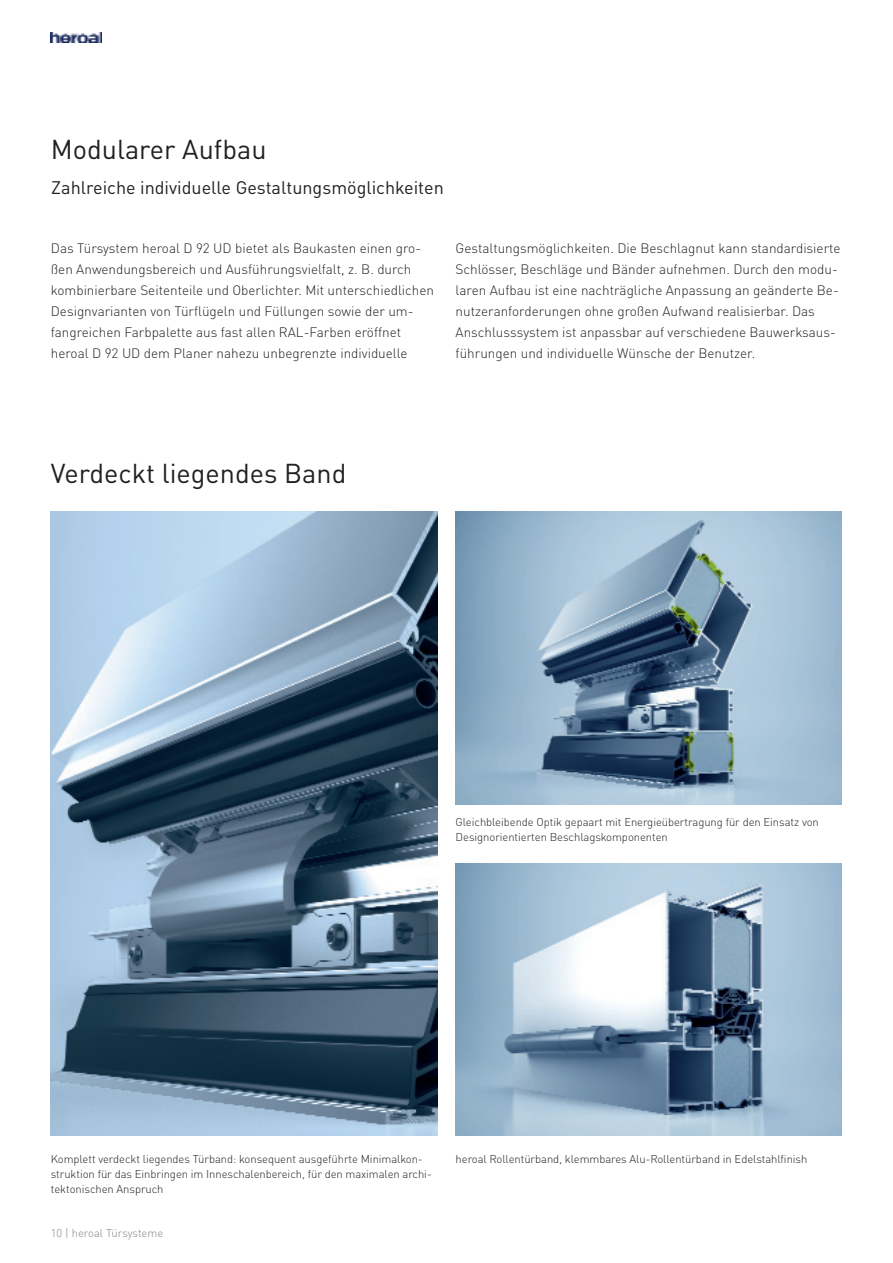
<style>
.page{position:relative;width:893px;height:1263px;background:#fff}
.page>*{position:absolute;margin:0;border:0;box-sizing:border-box;transform-origin:0 0}
.t1{font:27px "DIN Pro";color:#231f20}
.t2{font:18px "DIN Pro";color:#231f20}
.t3{font:300 13.5px/21px "DIN Pro";color:#231f20}
.t4{font:300 11.25px/15px "DIN Pro";letter-spacing:-.005em;color:#231f20}
.t5{font:300 11.25px "DIN Pro";color:#808285}
</style>
<div class="page">
<svg style="left:51px;top:32px;width:51px;height:11px"></svg>
<img style="left:51px;top:32px;width:50px;height:10px">
<img style="left:51px;top:512px;width:386px;height:623px">
<img style="left:455px;top:512px;width:386px;height:292px">
<img style="left:455px;top:864px;width:386px;height:271px">
<h1 class="t1" style="left:51px;top:140px;width:217px">Modularer Aufbau</h1>
<h2 class="t2" style="left:51px;top:181px;width:394px">Zahlreiche individuelle Gestaltungsmöglichkeiten</h2>
<p class="t3" style="left:51px;top:239px;width:385px">Das Türsystem heroal D 92 UD bietet als Baukasten einen gro&shy;ßen Anwendungsbereich und Ausführungsvielfalt, z. B. durch kombinierbare Seitenteile und Oberlichter. Mit unterschiedlichen Designvarianten von Türflügeln und Füllungen sowie der um&shy;fangreichen Farbpalette aus fast allen RAL-Farben eröffnet heroal D 92 UD dem Planer nahezu unbegrenzte individuelle</p>
<p class="t3" style="left:455px;top:239px;width:386px">Gestaltungsmöglichkeiten. Die Beschlagnut kann standardisierte Schlösser, Beschläge und Bänder aufnehmen. Durch den modu&shy;laren Aufbau ist eine nachträgliche Anpassung an geänderte Be&shy;nutzeranforderungen ohne großen Aufwand realisierbar. Das Anschlusssystem ist anpassbar auf verschiedene Bauwerksaus&shy;führungen und individuelle Wünsche der Benutzer.</p>
<h1 class="t1" style="left:51px;top:464px;width:297px">Verdeckt liegendes Band</h1>
<p class="t4" style="left:455px;top:816px;width:364px">Gleichbleibende Optik gepaart mit Energieübertragung für den Einsatz von<br>Designorientierten Beschlagskomponenten</p>
<p class="t4" style="left:51px;top:1152px;width:382px">Komplett verdeckt liegendes Türband: konsequent ausgeführte Minimalkon&shy;struktion für das Einbringen im Inneschalenbereich, für den maximalen archi&shy;tektonischen Anspruch</p>
<p class="t4" style="left:455px;top:1152px;width:353px">heroal Rollentürband, klemmbares Alu-Rollentürband in Edelstahlfinish</p>
<p class="t5" style="left:51px;top:1229px;width:114px">10 | heroal Türsysteme</p>
</div>
